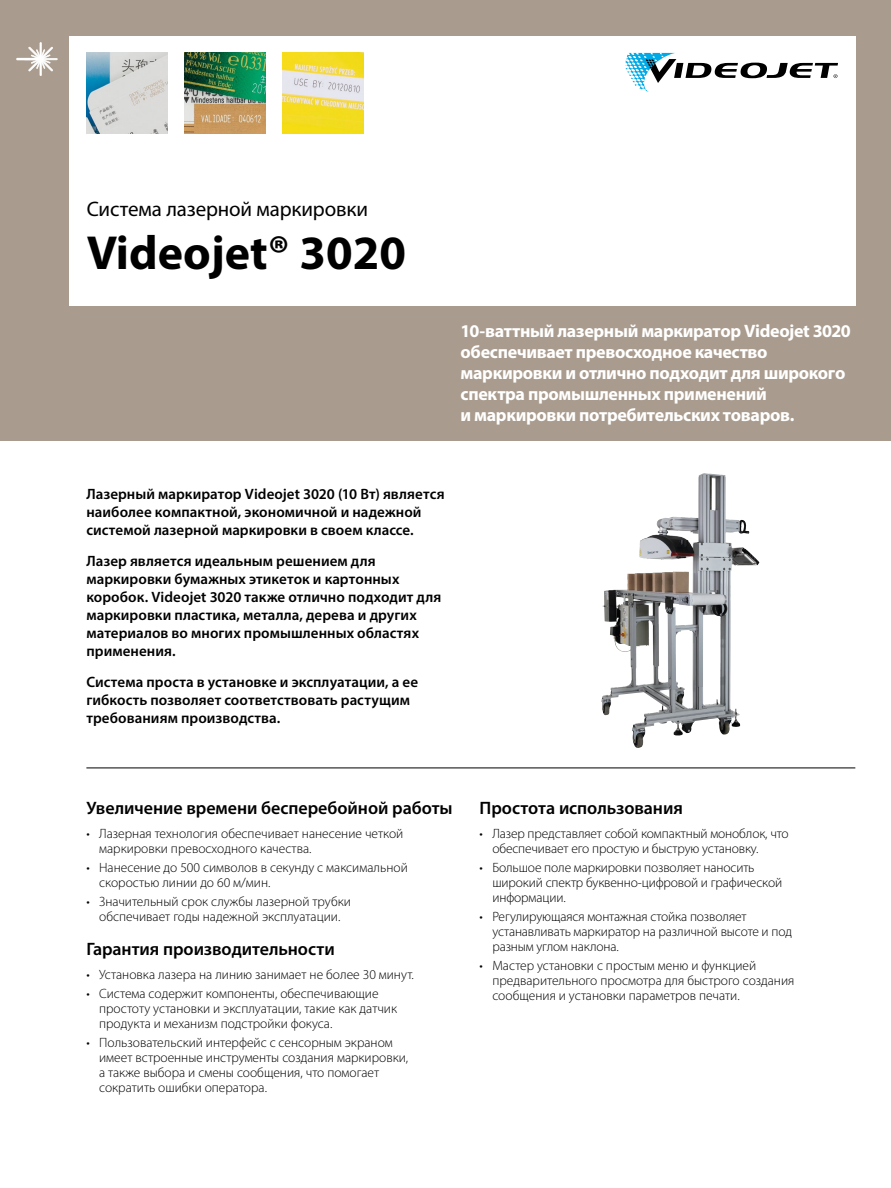
<style>
.page{position:relative;width:891px;height:1188px;background:#fff}
.page>*{position:absolute;margin:0;border:0;box-sizing:border-box;transform-origin:0 0}
.t1{font:700 48px "Myriad Pro";color:#000}
.t2{font:21px "Myriad Pro";letter-spacing:-.01em;color:#000}
.t3{font:700 18px/21px "Myriad Pro";letter-spacing:-.02em;color:#fff}
.t4{font:600 18px "Myriad Pro";letter-spacing:-.005em;color:#000}
.t5{font:600 15px/18px "Myriad Pro";letter-spacing:.005em;color:#000}
.t6{font:300 13.5px/15px "Myriad Pro";color:#000}
</style>
<div class="page">
<div style="left:0;top:0;width:891px;height:441px;background:#a99b8d"></div>
<div style="left:69px;top:36px;width:787px;height:270px;background:#fff"></div>
<hr style="left:16px;top:58px;width:26px;height:2px;background:#fff">
<hr style="left:24px;top:58px;width:34px;height:2px;background:#fff">
<hr style="left:40px;top:42px;width:2px;height:34px;background:#fff">
<svg style="left:28px;top:47px;width:25px;height:24px"></svg>
<hr style="left:86px;top:768px;width:769px;height:1px;background:#000">
<img style="left:185px;top:53px;width:81px;height:81px">
<img style="left:283px;top:53px;width:81px;height:81px">
<img style="left:86px;top:53px;width:81px;height:81px">
<img style="left:602px;top:473px;width:101px;height:221px">
<svg style="left:625px;top:53px;width:213px;height:39px"></svg>
<h2 class="t2" style="left:87px;top:196px;width:283px">Система лазерной маркировки</h2>
<h1 class="t1" style="left:87px;top:221px;width:321px">Videojet® 3020</h1>
<h3 class="t3" style="left:461px;top:320px;width:392px">10-ваттный лазерный маркиратор Videojet 3020 обеспечивает превосходное качество маркировки и отлично подходит для широкого спектра промышленных применений<br>и маркировки потребительских товаров.</h3>
<p class="t5" style="left:86px;top:485px;width:360px">Лазерный маркиратор Videojet 3020 (10 Вт) является наиболее компактной, экономичной и надежной системой лазерной маркировки в своем классе.</p>
<p class="t5" style="left:86px;top:552px;width:356px">Лазер является идеальным решением для маркировки бумажных этикеток и картонных коробок. Videojet 3020 также отлично подходит для маркировки пластика, металла, дерева и других материалов во многих промышленных областях применения.</p>
<p class="t5" style="left:86px;top:672px;width:333px">Система проста в установке и эксплуатации, а ее гибкость позволяет соответствовать растущим требованиям производства.</p>
<h3 class="t4" style="left:86px;top:797px;width:368px">Увеличение времени бесперебойной работы</h3>
<p class="t6" style="left:99px;top:826px;width:306px;text-indent:-13px">• Лазерная технология обеспечивает нанесение четкой маркировки превосходного качества.</p>
<p class="t6" style="left:99px;top:860px;width:310px;text-indent:-13px">• Нанесение до 500 символов в секунду с максимальной скоростью линии до 60 м/мин.</p>
<p class="t6" style="left:86px;top:894px;width:266px;text-align:center">• Значительный срок службы лазерной трубки обспечивает годы надежной эксплуатации.</p>
<h3 class="t4" style="left:86px;top:938px;width:250px">Гарантия производительности</h3>
<p class="t6" style="left:86px;top:967px;width:329px">• Установка лазера на линию занимает не более 30 минут.</p>
<p class="t6" style="left:99px;top:986px;width:299px;text-indent:-13px">• Система содержит компоненты, обеспечивающие простоту установки и эксплуатации, такие как датчик продукта и механизм подстройки фокуса.</p>
<p class="t6" style="left:99px;top:1035px;width:311px;text-indent:-13px">• Пользовательский интерфейс с сенсорным экраном имеет встроенные инструменты создания маркировки, а также выбора и смены сообщения, что помогает сократить ошибки оператора.</p>
<h3 class="t4" style="left:480px;top:797px;width:205px">Простота использования</h3>
<p class="t6" style="left:492px;top:826px;width:298px;text-indent:-13px">• Лазер представляет собой компактный моноблок, что обеспечивает его простую и быструю установку.</p>
<p class="t6" style="left:492px;top:860px;width:291px;text-indent:-13px">• Большое поле маркировки позволяет наносить широкий спектр буквенно-цифровой и графической информации.</p>
<p class="t6" style="left:492px;top:909px;width:301px;text-indent:-13px">• Регулирующаяся монтажная стойка позволяет устанавливать маркиратор на различной высоте и под разным углом наклона.</p>
<p class="t6" style="left:492px;top:959px;width:304px;text-indent:-13px">• Мастер установки с простым меню и функцией предварительного просмотра для быстрого создания сообщения и установки параметров печати.</p>
</div>
